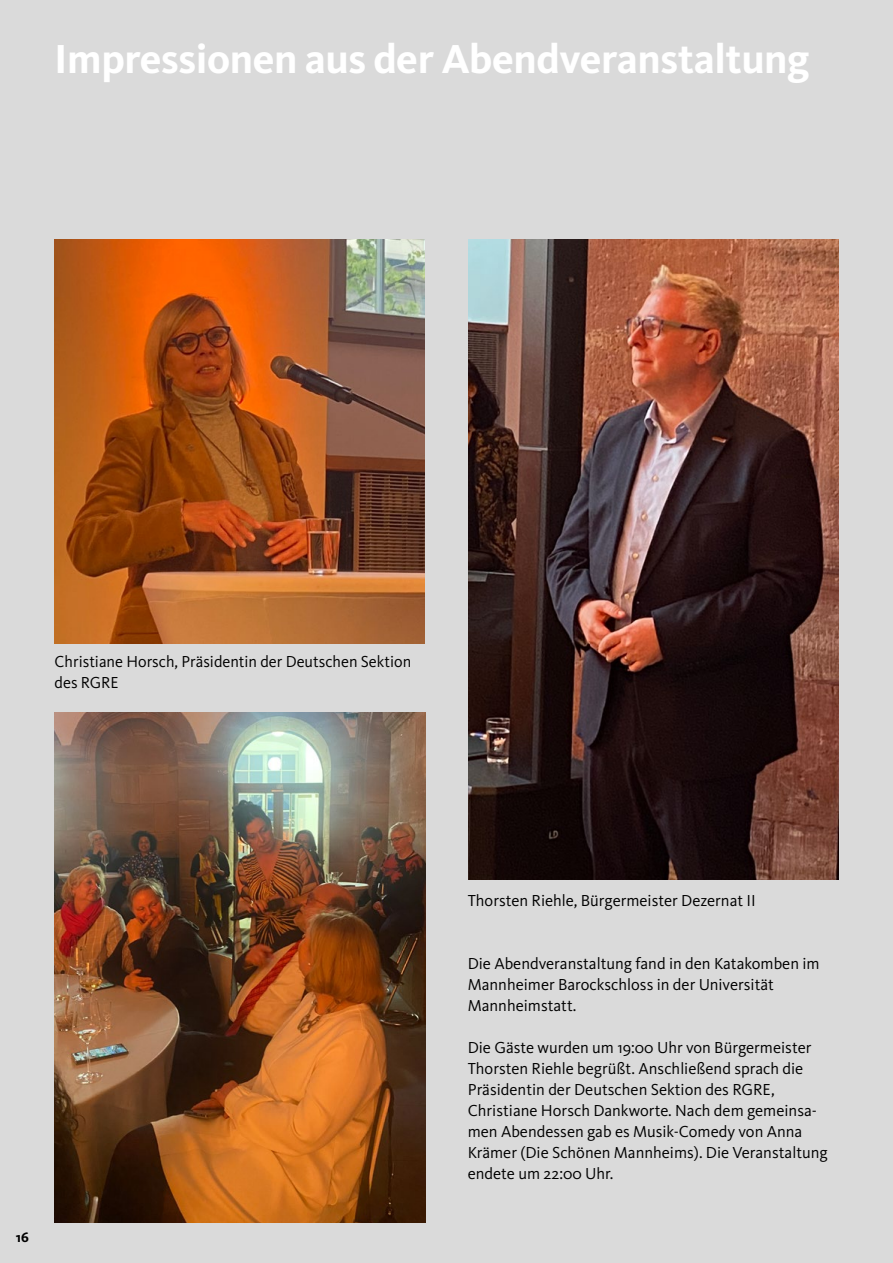
<style>
.page{position:relative;width:893px;height:1263px;background:#dadada}
.page>*{position:absolute;margin:0;border:0;box-sizing:border-box;transform-origin:0 0}
.H2_28pt_rot{font:700 42px "Kievit Pro";letter-spacing:-.01em;color:#fff}
.P_11pt{font:16.5px/21px "Kievit Pro";color:#000}
.t1{font:700 14.25px "Kievit Pro";color:#000}
</style>
<div class="page">
<img style="left:54px;top:240px;width:370px;height:404px">
<img style="left:55px;top:712px;width:370px;height:510px">
<img style="left:468px;top:240px;width:371px;height:640px">
<h1 class="H2_28pt_rot" style="left:54px;top:34px;width:757px">Impressionen aus der Abendveranstaltung</h1>
<p class="P_11pt" style="left:55px;top:651px;width:358px">Christiane Horsch, Präsidentin der Deutschen Sektion des RGRE</p>
<p class="t1" style="left:16px;top:1229px;width:15px">16</p>
<p class="P_11pt" style="left:468px;top:889px;width:290px">Thorsten Riehle, Bürgermeister Dezernat II</p>
<p class="P_11pt" style="left:468px;top:952px;width:353px">Die Abendveranstaltung fand in den Katakomben im<br>Mannheimer Barockschloss in der Universität<br>Mannheimstatt.</p>
<p class="P_11pt" style="left:468px;top:1036px;width:362px">Die Gäste wurden um 19:00 Uhr von Bürgermeister Thorsten Riehle begrüßt. Anschließend sprach die Präsidentin der Deutschen Sektion des RGRE, Christiane Horsch Dankworte. Nach dem gemeinsa&shy;men Abendessen gab es Musik-Comedy von Anna Krämer (Die Schönen Mannheims). Die Veranstaltung endete um 22:00 Uhr.</p>
</div>
